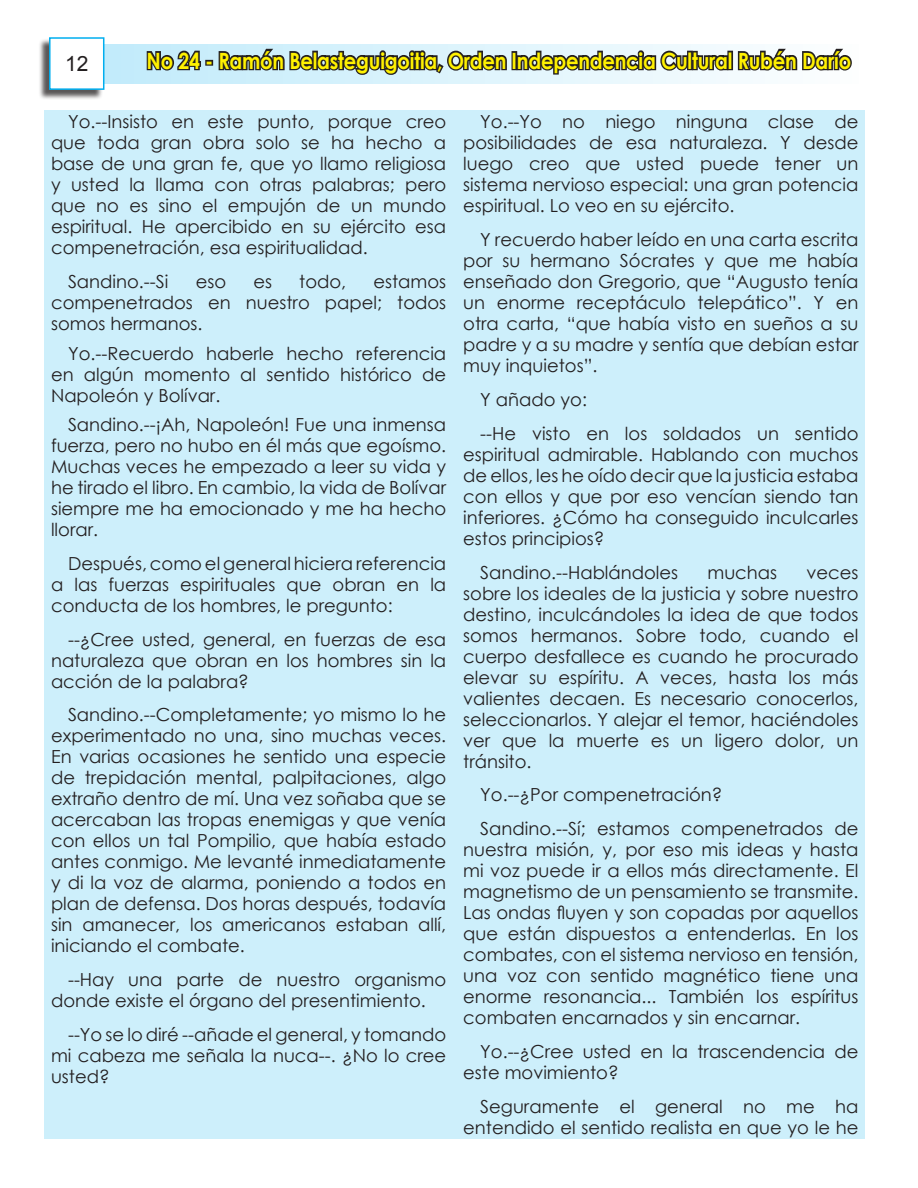
<style>
.page{position:relative;width:918px;height:1188px;background:#fff}
.page>*{position:absolute;margin:0;border:0;box-sizing:border-box;transform-origin:0 0}
.t1{font:700 22.35px "Century Gothic";letter-spacing:-.01em;color:#fff101;scale:.87 1}
.t2{font:21px "Arial";color:#231f20}
.t3{font:18px/21px "Century Gothic";color:#231f20;text-align:justify}
</style>
<div class="page">
<div style="left:94px;top:44px;width:764px;height:39px;background:linear-gradient(to right,#c0eafb,#fdfefe)"></div>
<div style="left:44px;top:110px;width:821px;height:1029px;background:#cdeffb"></div>
<div style="left:38px;top:39px;width:65px;height:62px;background:#231f20;opacity:.75"></div>
<div style="left:49px;top:37px;width:55px;height:53px;background:#fff;border:2px solid #00aeef"></div>
<svg style="left:145px;top:46px;width:58px;height:29px;background:#7b8d95"></svg>
<div style="left:205px;top:60px;width:8px;height:6px;border:3px solid #231f20"></div>
<svg style="left:217px;top:47px;width:291px;height:30px;background:#7e8a90"></svg>
<div style="left:512px;top:51px;width:5px;height:19px;border:3px solid #231f20"></div>
<svg style="left:515px;top:48px;width:215px;height:28px;background:#85898c"></svg>
<div style="left:727px;top:51px;width:6px;height:19px;border:3px solid #231f20"></div>
<svg style="left:736px;top:47px;width:118px;height:27px"></svg>
<p class="t2" style="left:65px;top:49px;width:25px">12</p>
<p class="t1" style="left:147px;top:44px;width:811px">No 24 - Ramón Belasteguigoitia, Orden Independencia Cultural Rubén Darío</p>
<p class="t3" style="left:51px;top:111px;width:397px;text-indent:17px">Yo.--Insisto en este punto, porque creo que toda gran obra solo se ha hecho a base de una gran fe, que yo llamo religiosa y usted la llama con otras palabras; pero que no es sino el empujón de un mundo espiritual. He apercibido en su ejército esa compenetración, esa espiritualidad.</p>
<p class="t3" style="left:68px;top:271px;width:102px">Sandino.--Si</p>
<p class="t3" style="left:196px;top:271px;width:32px">eso</p>
<p class="t3" style="left:253px;top:271px;width:20px">es</p>
<p class="t3" style="left:299px;top:271px;width:48px">todo,</p>
<p class="t3" style="left:51px;top:271px;width:397px;text-indent:322px">estamos compenetrados en nuestro papel; todos somos hermanos.</p>
<p class="t3" style="left:51px;top:342px;width:397px;text-indent:17px">Yo.--Recuerdo haberle hecho referencia en algún momento al sentido histórico de Napoleón y Bolívar.</p>
<p class="t3" style="left:51px;top:414px;width:397px;text-indent:17px">Sandino.--¡Ah, Napoleón! Fue una inmensa fuerza, pero no hubo en él más que egoísmo.<br>Muchas veces he empezado a leer su vida y he tirado el libro. En cambio, la vida de Bolívar siempre me ha emocionado y me ha hecho llorar.</p>
<p class="t3" style="left:51px;top:553px;width:397px;text-indent:17px">Después, como el general hiciera referencia a las fuerzas espirituales que obran en la conducta de los hombres, le pregunto:</p>
<p class="t3" style="left:51px;top:628px;width:397px;text-indent:17px">--¿Cree usted, general, en fuerzas de esa naturaleza que obran en los hombres sin la acción de la palabra?</p>
<p class="t3" style="left:51px;top:704px;width:397px;text-indent:17px">Sandino.--Completamente; yo mismo lo he experimentado no una, sino muchas veces.<br>En varias ocasiones he sentido una especie de trepidación mental, palpitaciones, algo extraño dentro de mí. Una vez soñaba que se acercaban las tropas enemigas y que venía con ellos un tal Pompilio, que había estado antes conmigo. Me levanté inmediatamente y di la voz de alarma, poniendo a todos en plan de defensa. Dos horas después, todavía sin amanecer, los americanos estaban allí, iniciando el combate.</p>
<p class="t3" style="left:51px;top:969px;width:397px;text-indent:17px">--Hay una parte de nuestro organismo donde existe el órgano del presentimiento.</p>
<p class="t3" style="left:51px;top:1024px;width:397px;text-indent:17px">--Yo se lo diré --añade el general, y tomando mi cabeza me señala la nuca--. ¿No lo cree usted?</p>
<p class="t3" style="left:463px;top:111px;width:397px;text-indent:17px">Yo.--Yo no niego ninguna clase de posibilidades de esa naturaleza. Y desde luego creo que usted puede tener un sistema nervioso especial: una gran potencia espiritual. Lo veo en su ejército.</p>
<p class="t3" style="left:463px;top:229px;width:397px;text-indent:17px">Y recuerdo haber leído en una carta escrita por su hermano Sócrates y que me había enseñado don Gregorio, que “Augusto tenía un enorme receptáculo telepático”. Y en otra carta, “que había visto en sueños a su padre y a su madre y sentía que debían estar muy inquietos”.</p>
<p class="t3" style="left:480px;top:382px;width:380px;line-height:33.8px">Y añado yo:<br>--He visto en los soldados un sentido</p>
<p class="t3" style="left:463px;top:444px;width:397px">espiritual admirable. Hablando con muchos de ellos, les he oído decir que la justicia estaba con ellos y que por eso vencían siendo tan inferiores. ¿Cómo ha conseguido inculcarles estos principios?</p>
<p class="t3" style="left:480px;top:561px;width:200px">Sandino.--Hablándoles</p>
<p class="t3" style="left:707px;top:561px;width:71px">muchas</p>
<p class="t3" style="left:463px;top:561px;width:397px;text-indent:343px">veces sobre los ideales de la justicia y sobre nuestro destino, inculcándoles la idea de que todos somos hermanos. Sobre todo, cuando el cuerpo desfallece es cuando he procurado elevar su espíritu. A veces, hasta los más valientes decaen. Es necesario conocerlos, seleccionarlos. Y alejar el temor, haciéndoles ver que la muerte es un ligero dolor, un tránsito.</p>
<p class="t3" style="left:480px;top:778px;width:380px;line-height:33.8px">Yo.--¿Por compenetración?<br>Sandino.--Sí; estamos compenetrados de</p>
<p class="t3" style="left:463px;top:839px;width:397px">nuestra misión, y, por eso mis ideas y hasta mi voz puede ir a ellos más directamente. El magnetismo de un pensamiento se transmite.<br>Las ondas fluyen y son copadas por aquellos que están dispuestos a entenderlas. En los combates, con el sistema nervioso en tensión, una voz con sentido magnético tiene una enorme resonancia... También los espíritus combaten encarnados y sin encarnar.</p>
<p class="t3" style="left:463px;top:1041px;width:397px;text-indent:17px">Yo.--¿Cree usted en la trascendencia de este movimiento?</p>
<p class="t3" style="left:463px;top:1095px;width:397px;text-align:right">Seguramente el general no me ha entendido el sentido realista en que yo le he</p>
</div>
